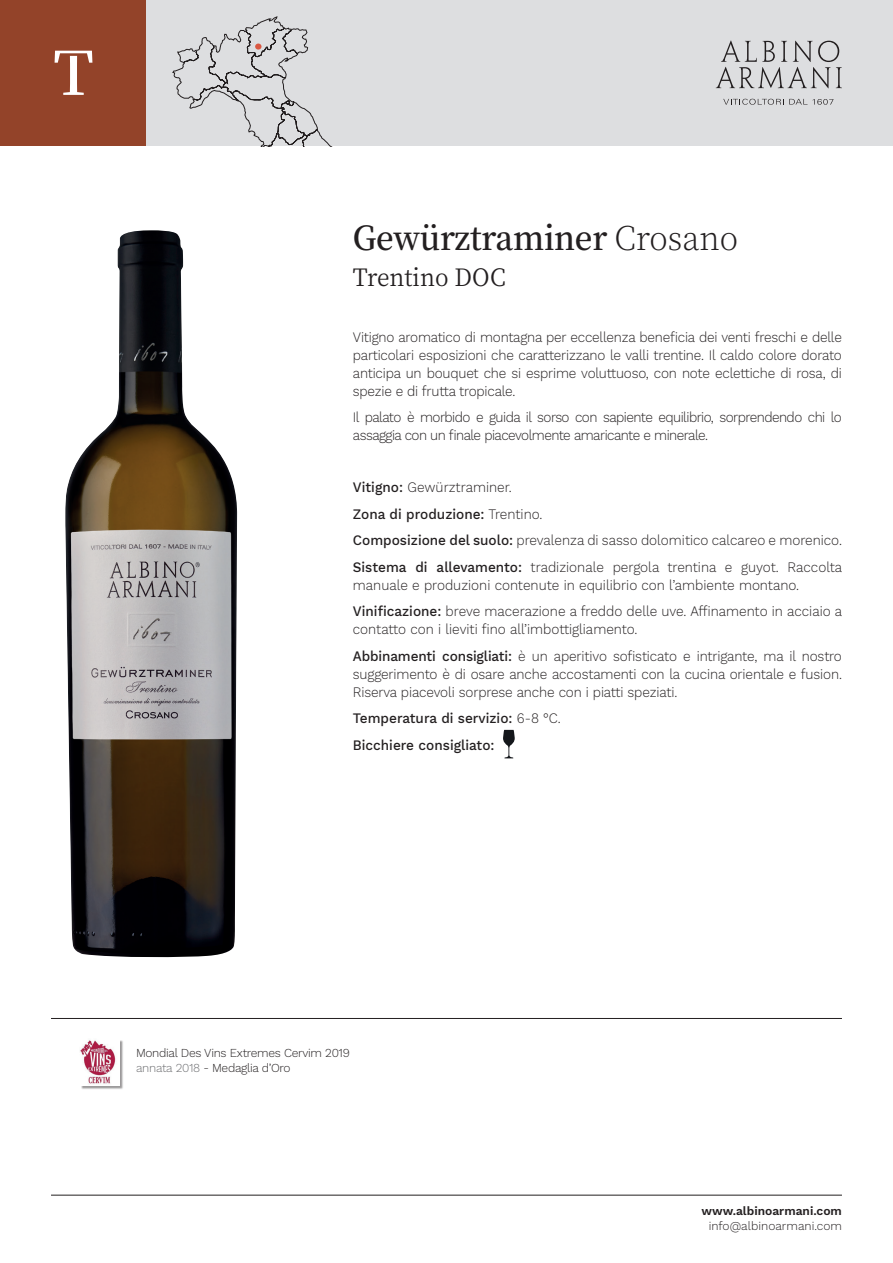
<style>
.page{position:relative;width:893px;height:1263px;background:#fff}
.page>*{position:absolute;margin:0;border:0;box-sizing:border-box;transform-origin:0 0}
.t1{font:600 33px "Noto Serif JP";letter-spacing:-.01em;color:#231f20;scale:.95 1}
.t2{font:24px "Noto Serif JP";color:#231f20;scale:.95 1}
.t3{font:300 14.25px/26.5px "Work Sans";letter-spacing:-.01em;color:#231f20;scale:.95 1}
.t4{font:300 14.25px/18px "Work Sans";letter-spacing:-.04em;color:#231f20;scale:.95 1}
.t5{font:500 14.25px/26.5px "Work Sans";color:#231f20;scale:.95 1}
.t6{font:300 12px/15px "Work Sans";letter-spacing:-.025em;color:#231f20}
.t7{font:300 12px "Work Sans";color:#231f20}
.t8{font:600 12px "Work Sans";color:#231f20}
.s1{font-weight:200}
.s2{font-weight:500}
.s3{font-weight:300}
.s4{color:#6c6d70}
</style>
<div class="page">
<div style="left:145px;top:0;width:748px;height:146px;background:#dddee0"></div>
<svg style="left:723px;top:99px;width:84px;height:6px"></svg>
<svg style="left:813px;top:99px;width:20px;height:6px"></svg>
<svg style="left:716px;top:41px;width:126px;height:47px"></svg>
<hr style="left:51px;top:1195px;width:791px;height:1px;background:#231f20">
<div style="left:0;top:0;width:146px;height:146px;background:#934329"></div>
<svg style="left:55px;top:51px;width:37px;height:44px"></svg>
<svg style="left:172px;top:16px;width:159px;height:130px"></svg>
<img style="left:65px;top:230px;width:173px;height:728px">
<svg style="left:503px;top:730px;width:12px;height:28px"></svg>
<div style="left:81px;top:1040px;width:43px;height:49px;background:#231f20;opacity:.45"></div>
<img style="left:80px;top:1040px;width:39px;height:45px">
<hr style="left:51px;top:1018px;width:791px;height:1px;background:#231f20">
<h1 class="t1" style="left:353px;top:219px;width:407px">Gewürztraminer <span class="s1">Crosano</span></h1>
<h2 class="t2" style="left:353px;top:264px;width:162px">Trentino DOC</h2>
<p class="t3" style="left:353px;top:329px;width:516px;line-height:18px;text-align:justify">Vitigno aromatico di montagna per eccellenza beneficia dei venti freschi e delle particolari esposizioni che caratterizzano le valli trentine. Il caldo colore dorato anticipa un bouquet che si esprime voluttuoso, con note eclettiche di rosa, di spezie e di frutta tropicale.</p>
<p class="t4" style="left:353px;top:409px;width:516px">Il palato è morbido e guida il sorso con sapiente equilibrio, sorprendendo chi lo assaggia con un finale piacevolmente amaricante e minerale.</p>
<p class="t3" style="left:353px;top:475px;width:517px"><span class="s2">Vitigno:</span> Gewürztraminer.<br><span class="s2">Zona di produzione:</span> Trentino.<br><span class="s2">Composizione del suolo:</span> prevalenza di sasso dolomitico calcareo e morenico.<br><span class="s2">Sistema di allevamento:</span> tradizionale pergola trentina e guyot. Raccolta</p>
<p class="t3" style="left:353px;top:572px;width:517px">manuale e produzioni contenute in equilibrio con l’ambiente montano.<br><span class="s2">Vinificazione:</span> breve macerazione a freddo delle uve. Affinamento in acciaio a</p>
<p class="t3" style="left:353px;top:617px;width:516px">contatto con i lieviti fino all’imbottigliamento.<br><span class="s2">Abbinamenti consigliati:</span> è un aperitivo sofisticato e intrigante, ma il nostro</p>
<p class="t3" style="left:353px;top:666px;width:516px;line-height:18px">suggerimento è di osare anche accostamenti con la cucina orientale e fusion.<br>Riserva piacevoli sorprese anche con i piatti speziati.</p>
<p class="t5" style="left:353px;top:706px;width:220px">Temperatura di servizio: <span class="s3">6-8 °C.<br></span>Bicchiere consigliato:</p>
<p class="t6" style="left:136px;top:1046px;width:215px">Mondial Des Vins Extremes Cervim 2019 <span class="s4">annata 2018</span> - Medaglia d’Oro</p>
<p class="t8" style="left:701px;top:1203px;width:142px">www.albinoarmani.com</p>
<p class="t7" style="left:709px;top:1218px;width:135px">info@albinoarmani.com</p>
</div>
